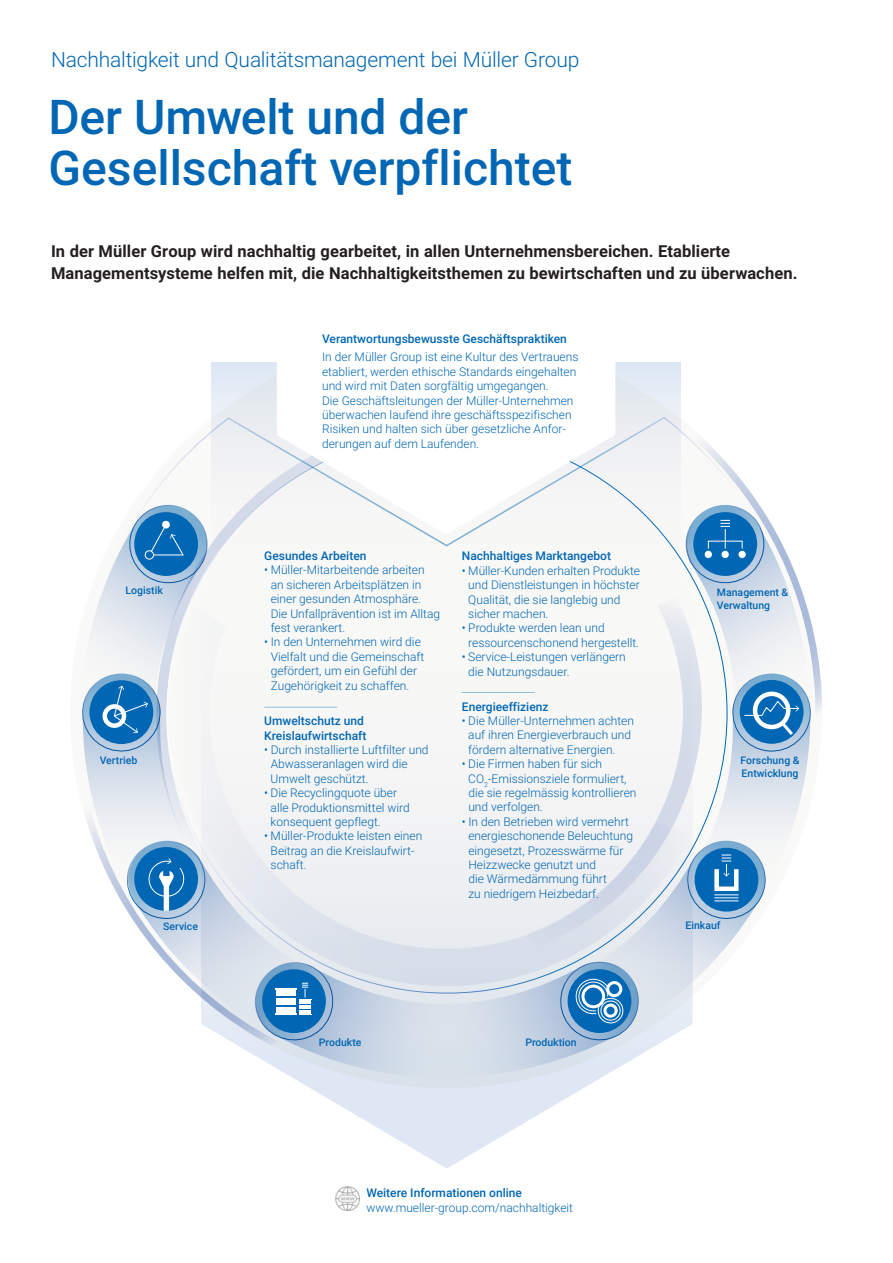
<style>
.page{position:relative;width:893px;height:1263px;background:#fff}
.page>*{position:absolute;margin:0;border:0;box-sizing:border-box;transform-origin:0 0}
.t1{font:500 48px/51px "Roboto";color:#0166b3}
.t2{font:300 21px "Roboto";letter-spacing:-.01em;color:#0166b3}
.t3{font:700 16.5px/22.5px "Roboto";letter-spacing:.005em;color:#231f20}
.t4{font:300 12px/14.4px "Roboto";color:#0166b3}
.t5{font:500 12px/14.4px "Roboto";color:#0166b3}
.t6{font:500 10.5px/12.6px "Roboto";color:#0166b3}
</style>
<div class="page">
<svg style="left:312px;top:1089px;width:270px;height:79px"></svg>
<svg style="left:84px;top:362px;width:738px;height:727px"></svg>
<svg style="left:527px;top:597px;width:175px;height:350px"></svg>
<svg style="left:686px;top:505px;width:78px;height:78px;background:#72a5cf"></svg>
<svg style="left:732px;top:673px;width:79px;height:78px"></svg>
<svg style="left:687px;top:840px;width:79px;height:79px"></svg>
<svg style="left:561px;top:962px;width:77px;height:78px;background:#639cca"></svg>
<div style="left:601px;top:1001px;width:19px;height:19px;border:1px solid #fff;border-radius:50%"></div>
<div style="left:598px;top:998px;width:25px;height:25px;border:1px solid #fff;border-radius:50%"></div>
<div style="left:603px;top:1003px;width:15px;height:15px;border:3px solid #fff;border-radius:50%"></div>
<div style="left:606px;top:981px;width:16px;height:16px;border:3px solid #fff;border-radius:50%"></div>
<svg style="left:82px;top:673px;width:78px;height:78px;background:#629dcb"></svg>
<svg style="left:129px;top:581px;width:78px;height:2px"></svg>
<svg style="left:127px;top:840px;width:78px;height:79px"></svg>
<svg style="left:255px;top:962px;width:78px;height:78px;background:#699fcc"></svg>
<svg style="left:104px;top:417px;width:633px;height:164px"></svg>
<svg style="left:277px;top:362px;width:338px;height:172px"></svg>
<svg style="left:335px;top:1193px;width:25px;height:11px"></svg>
<img style="left:336px;top:1187px;width:23px;height:23px">
<hr style="left:264px;top:707px;width:73px;height:1px;background:#0166b3">
<hr style="left:462px;top:692px;width:73px;height:1px;background:#0166b3">
<h2 class="t2" style="left:51px;top:45px;width:530px">Nachhaltigkeit und Qualitätsmanagement bei Müller Group</h2>
<h1 class="t1" style="left:48px;top:89px;width:526px">Der Umwelt und der<br>Gesellschaft verpflichtet</h1>
<h3 class="t3" style="left:51px;top:239px;width:748px">In der Müller Group wird nachhaltig gearbeitet, in allen Unternehmensbereichen. Etablierte<br>Managementsysteme helfen mit, die Nachhaltigkeitsthemen zu bewirtschaften und zu überwachen.</h3>
<p class="t5" style="left:322px;top:331px;width:246px">Verantwortungsbewusste Geschäftspraktiken</p>
<p class="t4" style="left:322px;top:350px;width:258px">In der Müller Group ist eine Kultur des Vertrauens etabliert, werden ethische Standards eingehalten und wird mit Daten sorgfältig umgegangen.<br>Die Geschäftsleitungen der Müller-Unternehmen überwachen laufend ihre geschäftsspezifischen Risiken und halten sich über gesetzliche Anfor&shy;derungen auf dem Laufenden.</p>
<p class="t5" style="left:264px;top:548px;width:104px">Gesundes Arbeiten</p>
<p class="t4" style="left:271px;top:562px;width:171px;text-indent:-6px">• Müller-Mitarbeitende arbeiten an sicheren Arbeitsplätzen in einer gesunden Atmosphäre.<br>Die Unfallprävention ist im Alltag fest verankert.</p>
<p class="t4" style="left:271px;top:634px;width:155px;text-indent:-6px">• In den Unternehmen wird die<br>Vielfalt und die Gemeinschaft gefördert, um ein Gefühl der<br>Zugehörigkeit zu schaffen.</p>
<p class="t5" style="left:264px;top:713px;width:104px">Umweltschutz und<br>Kreislaufwirtschaft</p>
<p class="t4" style="left:271px;top:742px;width:159px;text-indent:-6px">• Durch installierte Luftfilter und<br>Abwasseranlagen wird die<br>Umwelt geschützt.</p>
<p class="t4" style="left:271px;top:785px;width:141px;text-indent:-6px">• Die Recyclingquote über alle Produktionsmittel wird konsequent gepflegt.</p>
<p class="t4" style="left:271px;top:828px;width:153px;text-indent:-6px">• Müller-Produkte leisten einen<br>Beitrag an die Kreislaufwirt&shy;schaft.</p>
<p class="t5" style="left:462px;top:548px;width:151px">Nachhaltiges Marktangebot</p>
<p class="t4" style="left:468px;top:563px;width:173px;text-indent:-6px">• Müller-Kunden erhalten Produkte und Dienstleistungen in höchster<br>Qualität, die sie langlebig und sicher machen.</p>
<p class="t4" style="left:468px;top:620px;width:172px;text-indent:-6px">• Produkte werden lean und ressourcenschonend hergestellt.</p>
<p class="t4" style="left:468px;top:649px;width:159px;text-indent:-6px">• Service-Leistungen verlängern die Nutzungsdauer.</p>
<p class="t5" style="left:462px;top:699px;width:88px">Energieeffizienz</p>
<p class="t4" style="left:468px;top:713px;width:167px;text-indent:-6px">• Die Müller-Unternehmen achten auf ihren Energieverbrauch und fördern alternative Energien.</p>
<p class="t4" style="left:468px;top:756px;width:170px;text-indent:-6px">• Die Firmen haben für sich<br>CO<sub>2</sub>-Emissionsziele formuliert, die sie regelmässig kontrollieren und verfolgen.</p>
<p class="t4" style="left:468px;top:814px;width:166px;text-indent:-6px">• In den Betrieben wird vermehrt energieschonende Beleuchtung eingesetzt, Prozesswärme für<br>Heizzwecke genutzt und<br>die Wärmedämmung führt<br>zu niedrigem Heizbedarf.</p>
<p class="t6" style="left:126px;top:583px;width:39px">Logistik</p>
<p class="t6" style="left:717px;top:585px;width:73px">Management &amp;<br>Verwaltung</p>
<p class="t6" style="left:100px;top:753px;width:39px">Vertrieb</p>
<p class="t6" style="left:741px;top:753px;width:61px">Forschung &amp;<br>Entwicklung</p>
<p class="t6" style="left:163px;top:919px;width:36px">Service</p>
<p class="t6" style="left:319px;top:1035px;width:44px">Produkte</p>
<p class="t6" style="left:525px;top:1035px;width:53px">Produktion</p>
<p class="t5" style="left:366px;top:1185px;width:157px">Weitere Informationen online</p>
<p class="t4" style="left:366px;top:1200px;width:208px">www.mueller-group.com/nachhaltigkeit</p>
<p class="t6" style="left:685px;top:918px;width:37px">Einkauf</p>
</div>
